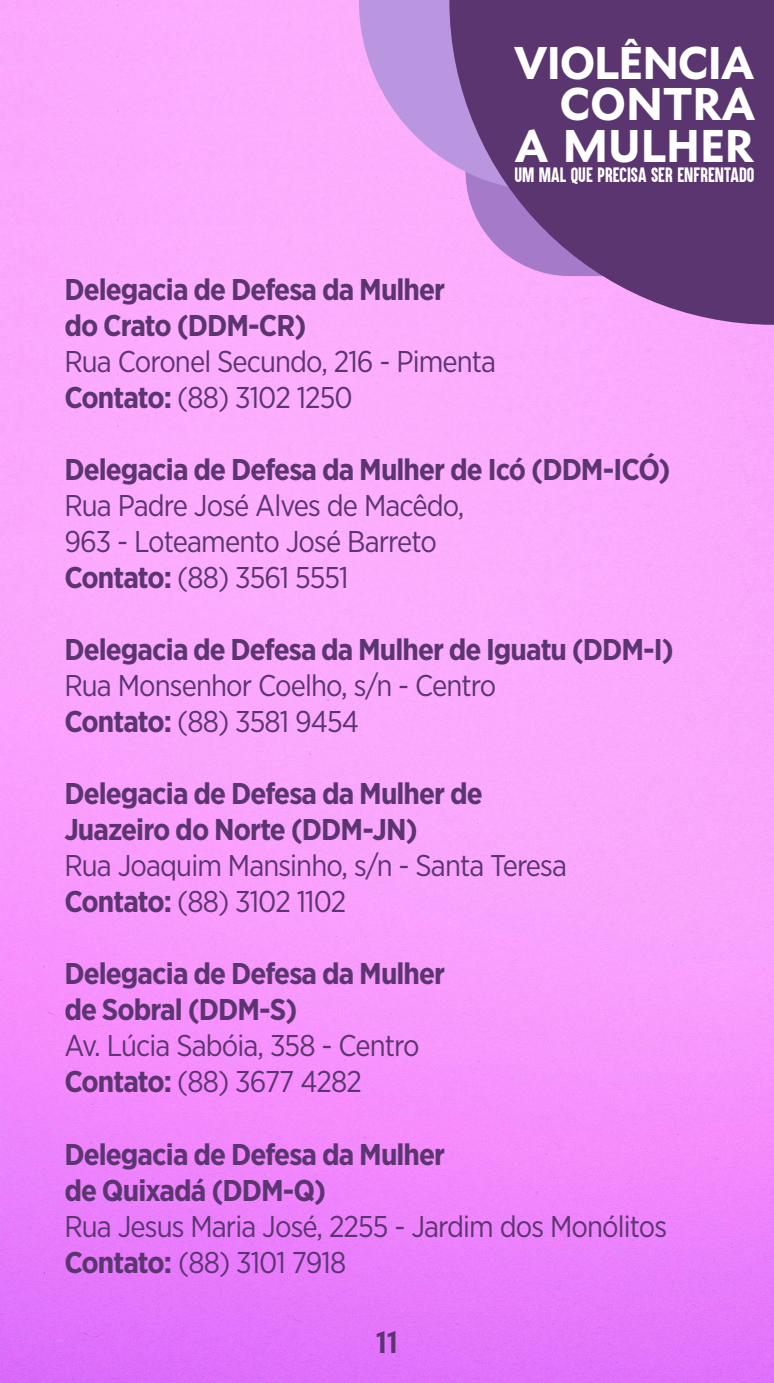
<style>
.page{position:relative;width:774px;height:1383px;background:#fff}
.page>*{position:absolute;margin:0;border:0;box-sizing:border-box;transform-origin:0 0}
.t1{font:900 41.4px/41.4px "Metro Nova Pro";color:#fff;text-align:right}
.t2{font:30px/36px "Gotham Narrow";letter-spacing:-.03em;color:#5b3570}
.t3{font:700 30px/36px "Gotham Narrow";letter-spacing:-.03em;color:#5b3570}
.t4{font:500 27px "Keep Calm";color:#5b3570}
.t5{font:17.1px "Aku&Kamu";color:#fff}
.s1{font-weight:700}
</style>
<div class="page">
<img style="left:0;top:0;width:774px;height:1382px">
<svg style="left:359px;top:0;width:90px;height:276px;background:#e1a4f1"></svg>
<svg style="left:449px;top:0;width:325px;height:325px;background:#794d8d"></svg>
<h1 class="t1" style="left:514px;top:42px;width:242px">VIOLÊNCIA<br>CONTRA<br>A MULHER</h1>
<p class="t5" style="left:514px;top:164px;width:241px">UM MAL QUE PRECISA SER ENFRENTADO</p>
<p class="t3" style="left:64px;top:271px;width:382px">Delegacia de Defesa da Mulher do Crato (DDM-CR)</p>
<p class="t2" style="left:64px;top:343px;width:433px">Rua Coronel Secundo, 216 - Pimenta<br><span class="s1">Contato:</span> (88) 3102 1250</p>
<p class="t3" style="left:64px;top:451px;width:608px">Delegacia de Defesa da Mulher de Icó (DDM-ICÓ)</p>
<p class="t2" style="left:64px;top:487px;width:402px">Rua Padre José Alves de Macêdo,<br>963 - Loteamento José Barreto<br><span class="s1">Contato:</span> (88) 3561 5551</p>
<p class="t3" style="left:64px;top:631px;width:611px">Delegacia de Defesa da Mulher de Iguatu (DDM-I)</p>
<p class="t2" style="left:64px;top:667px;width:433px">Rua Monsenhor Coelho, s/n - Centro<br><span class="s1">Contato:</span> (88) 3581 9454</p>
<p class="t3" style="left:64px;top:775px;width:420px">Delegacia de Defesa da Mulher de<br>Juazeiro do Norte (DDM-JN)</p>
<p class="t2" style="left:64px;top:847px;width:504px">Rua Joaquim Mansinho, s/n - Santa Teresa<br><span class="s1">Contato:</span> (88) 3102 1102</p>
<p class="t3" style="left:64px;top:955px;width:382px">Delegacia de Defesa da Mulher de Sobral (DDM-S)</p>
<p class="t2" style="left:64px;top:1027px;width:357px">Av. Lúcia Sabóia, 358 - Centro<br><span class="s1">Contato:</span> (88) 3677 4282</p>
<p class="t3" style="left:64px;top:1135px;width:382px">Delegacia de Defesa da Mulher de Quixadá (DDM-Q)</p>
<p class="t2" style="left:64px;top:1207px;width:604px">Rua Jesus Maria José, 2255 - Jardim dos Monólitos<br><span class="s1">Contato:</span> (88) 3101 7918</p>
<p class="t4" style="left:376px;top:1319px;width:24px">11</p>
</div>
